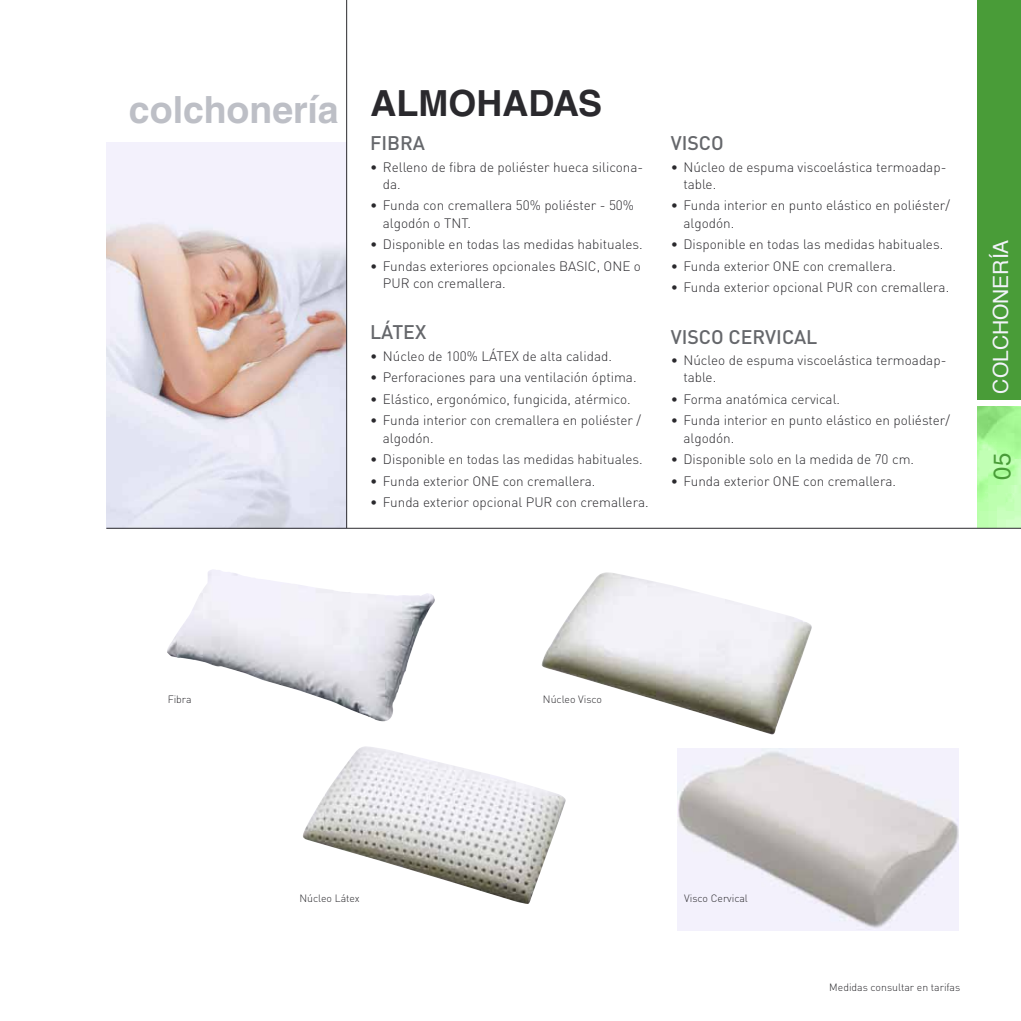
<style>
.page{position:relative;width:1021px;height:1021px;background:#fff}
.page>*{position:absolute;margin:0;border:0;box-sizing:border-box;transform-origin:0 0}
.t1{font:700 37.5px "Helvetica LT Std";color:#bdbfc6}
.t2{font:24px "Helvetica";color:#499c38}
.t3{font:21px "Helvetica";color:#f2f3fa}
.t4{font:500 19.5px "DIN";color:#65676b}
.t5{font:300 13.5px/17.2px "DIN";color:#2a292d}
.t6{font:300 10.5px "DIN";color:#2a292d}
</style>
<div class="page">
<img style="left:167px;top:569px;width:268px;height:152px">
<img style="left:303px;top:746px;width:263px;height:157px">
<img style="left:541px;top:572px;width:271px;height:162px">
<img style="left:677px;top:749px;width:281px;height:181px">
<img style="left:106px;top:142px;width:240px;height:386px">
<svg style="left:977px;top:406px;width:43px;height:122px;background:#b1f8a2"></svg>
<hr style="left:346px;top:0;width:1px;height:528px;background:#2a292d">
<div style="left:977px;top:0;width:43px;height:400px;background:#499c38"></div>
<hr style="left:106px;top:528px;width:914px;height:1px;background:#2a292d">
<h1 class="t1" style="left:129px;top:86px;width:475px">colchonería <sup>ALMOHADAS</sup></h1>
<h3 class="t4" style="left:370px;top:130px;width:57px">FIBRA</h3>
<p class="t5" style="left:383px;top:158px;width:262px;text-indent:-13px">• Relleno de fibra de poliéster hueca silicona&shy;da.</p>
<p class="t5" style="left:383px;top:197px;width:253px;text-indent:-13px">• Funda con cremallera 50% poliéster - 50% algodón o TNT.</p>
<p class="t5" style="left:370px;top:235px;width:274px">• Disponible en todas las medidas habituales.</p>
<p class="t5" style="left:383px;top:257px;width:260px;text-indent:-13px">• Fundas exteriores opcionales BASIC, ONE o<br>PUR con cremallera.</p>
<h3 class="t4" style="left:370px;top:320px;width:58px">LÁTEX</h3>
<p class="t5" style="left:370px;top:347px;width:243px">• Núcleo de 100% LÁTEX de alta calidad.</p>
<p class="t5" style="left:370px;top:369px;width:268px">• Perforaciones para una ventilación óptima.</p>
<p class="t5" style="left:370px;top:390px;width:262px">• Elástico, ergonómico, fungicida, atérmico.</p>
<p class="t5" style="left:383px;top:412px;width:259px;text-indent:-13px">• Funda interior con cremallera en poliéster / algodón.</p>
<p class="t5" style="left:370px;top:450px;width:274px">• Disponible en todas las medidas habituales.</p>
<p class="t5" style="left:370px;top:472px;width:227px">• Funda exterior ONE con cremallera.</p>
<p class="t5" style="left:370px;top:493px;width:280px">• Funda exterior opcional PUR con cremallera.</p>
<h3 class="t4" style="left:670px;top:130px;width:55px">VISCO</h3>
<p class="t5" style="left:683px;top:158px;width:264px;text-indent:-13px">• Núcleo de espuma viscoelástica termoadap&shy;table.</p>
<p class="t5" style="left:683px;top:197px;width:268px;text-indent:-13px">• Funda interior en punto elástico en poliéster/ algodón.</p>
<p class="t5" style="left:670px;top:235px;width:274px">• Disponible en todas las medidas habituales.</p>
<p class="t5" style="left:670px;top:257px;width:227px">• Funda exterior ONE con cremallera.</p>
<p class="t5" style="left:670px;top:278px;width:280px">• Funda exterior opcional PUR con cremallera.</p>
<h3 class="t4" style="left:670px;top:324px;width:148px">VISCO CERVICAL</h3>
<p class="t5" style="left:683px;top:351px;width:264px;text-indent:-13px">• Núcleo de espuma viscoelástica termoadap&shy;table.</p>
<p class="t5" style="left:670px;top:390px;width:171px">• Forma anatómica cervical.</p>
<p class="t5" style="left:683px;top:412px;width:268px;text-indent:-13px">• Funda interior en punto elástico en poliéster/ algodón.</p>
<p class="t5" style="left:670px;top:450px;width:245px">• Disponible solo en la medida de 70 cm.</p>
<p class="t5" style="left:670px;top:472px;width:227px">• Funda exterior ONE con cremallera.</p>
<h3 class="t3" style="left:984px;top:393px;width:156px;rotate:-90deg">COLCHONERÍA</h3>
<h2 class="t2" style="left:983px;top:479px;width:28px;rotate:-90deg">05</h2>
<p class="t6" style="left:168px;top:692px;width:25px">Fibra</p>
<p class="t6" style="left:543px;top:692px;width:61px">Núcleo Visco</p>
<p class="t6" style="left:299px;top:891px;width:62px">Núcleo Látex</p>
<p class="t6" style="left:684px;top:892px;width:65px">Visco Cervical</p>
<p class="t6" style="left:829px;top:981px;width:133px">Medidas consultar en tarifas</p>
</div>
